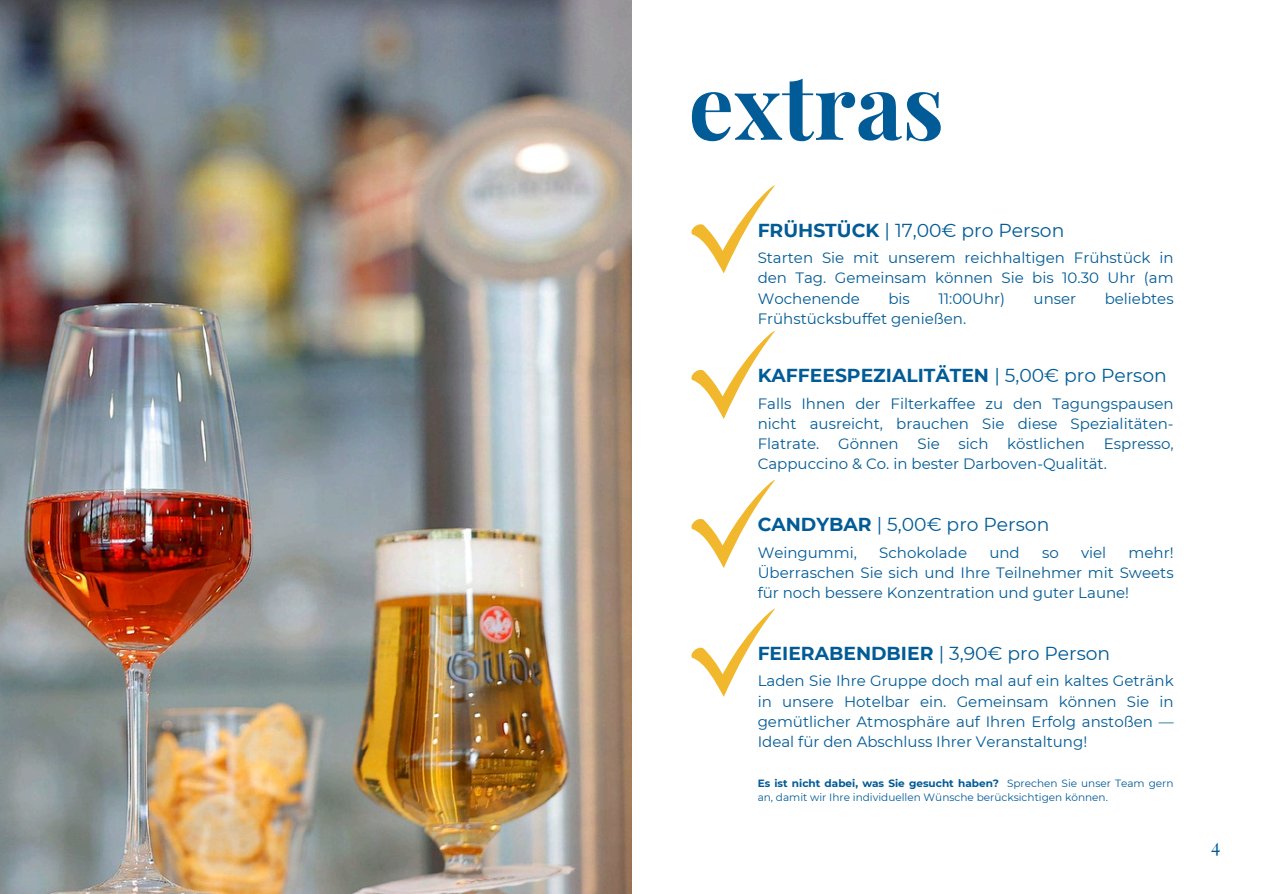
<style>
.page{position:relative;width:1263px;height:894px;background:#fff}
.page>*{position:absolute;margin:0;border:0;box-sizing:border-box;transform-origin:0 0}
.t1{font:700 90px "Playfair Display";color:#005b96}
.t2{font:18.75px "Montserrat";color:#005b96}
.t3{font:700 18.75px "Montserrat";color:#005b96}
.t4{font:18.75px "Playfair Display";color:#005b96}
.t5{font:15px/20.2px "Montserrat";color:#005b96;text-align:justify}
.t6{font:10.5px/14px "Montserrat";color:#005b96}
.s1{font-weight:700}
.s2{font-weight:400}
</style>
<div class="page">
<img style="left:0;top:0;width:632px;height:893px">
<svg style="left:691px;top:185px;width:84px;height:88px"></svg>
<svg style="left:691px;top:331px;width:84px;height:88px"></svg>
<svg style="left:691px;top:608px;width:84px;height:88px"></svg>
<svg style="left:691px;top:480px;width:84px;height:88px"></svg>
<h1 class="t1" style="left:688px;top:42px;width:257px">extras</h1>
<h3 class="t2" style="left:758px;top:218px;width:308px"><span class="s1">FRÜHSTÜCK</span> | 17,00€ pro Person</h3>
<p class="t5" style="left:758px;top:247px;width:417px">Starten Sie mit unserem reichhaltigen Frühstück in den Tag. Gemeinsam können Sie bis 10.30 Uhr (am Wochenende</p>
<p class="t5" style="left:888px;top:288px;width:23px">bis</p>
<p class="t5" style="left:938px;top:288px;width:68px">11:00Uhr)</p>
<p class="t5" style="left:1034px;top:288px;width:44px">unser</p>
<p class="t5" style="left:1105px;top:288px;width:70px">beliebtes</p>
<p class="t5" style="left:758px;top:308px;width:210px">Frühstücksbuffet genießen.</p>
<h2 class="t3" style="left:758px;top:364px;width:411px">KAFFEESPEZIALITÄTEN <span class="s2">| 5,00€ pro Person</span></h2>
<h3 class="t5" style="left:758px;top:393px;width:417px">Falls Ihnen der Filterkaffee zu den Tagungspausen nicht ausreicht, brauchen Sie diese Spezialitäten-Flatrate.</h3>
<h3 class="t5" style="left:838px;top:433px;width:62px">Gönnen</h3>
<h3 class="t5" style="left:917px;top:433px;width:24px">Sie</h3>
<h3 class="t5" style="left:958px;top:433px;width:31px">sich</h3>
<h3 class="t5" style="left:1007px;top:433px;width:79px">köstlichen</h3>
<h3 class="t5" style="left:758px;top:433px;width:417px;text-indent:346px">Espresso,<br>Cappuccino &amp; Co. in bester Darboven-Qualität.</h3>
<h3 class="t2" style="left:758px;top:513px;width:293px"><span class="s1">CANDYBAR</span> | 5,00€ pro Person</h3>
<p class="t5" style="left:758px;top:542px;width:101px">Weingummi,</p>
<p class="t5" style="left:879px;top:542px;width:89px">Schokolade</p>
<p class="t5" style="left:989px;top:542px;width:32px">und</p>
<p class="t5" style="left:1042px;top:542px;width:18px">so</p>
<p class="t5" style="left:1081px;top:542px;width:27px">viel</p>
<p class="t5" style="left:758px;top:542px;width:417px;text-indent:371px">mehr!<br>Überraschen Sie sich und Ihre Teilnehmer mit Sweets für noch bessere Konzentration und guter Laune!</p>
<p class="t2" style="left:758px;top:641px;width:354px"><span class="s1">FEIERABENDBIER</span> | 3,90€ pro Person</p>
<h2 class="t5" style="left:758px;top:670px;width:417px">Laden Sie Ihre Gruppe doch mal auf ein kaltes Getränk in unsere Hotelbar ein. Gemeinsam können Sie in gemütlicher Atmosphäre auf Ihren Erfolg anstoßen — Ideal für den Abschluss Ihrer Veranstaltung!</h2>
<h2 class="t6" style="left:758px;top:776px;width:417px"><span class="s1">Es ist nicht dabei, was Sie gesucht haben?</span> Sprechen Sie unser Team gern an, damit wir Ihre individuellen Wünsche berücksichtigen können.</h2>
<p class="t4" style="left:1211px;top:832px;width:11px">4</p>
</div>
